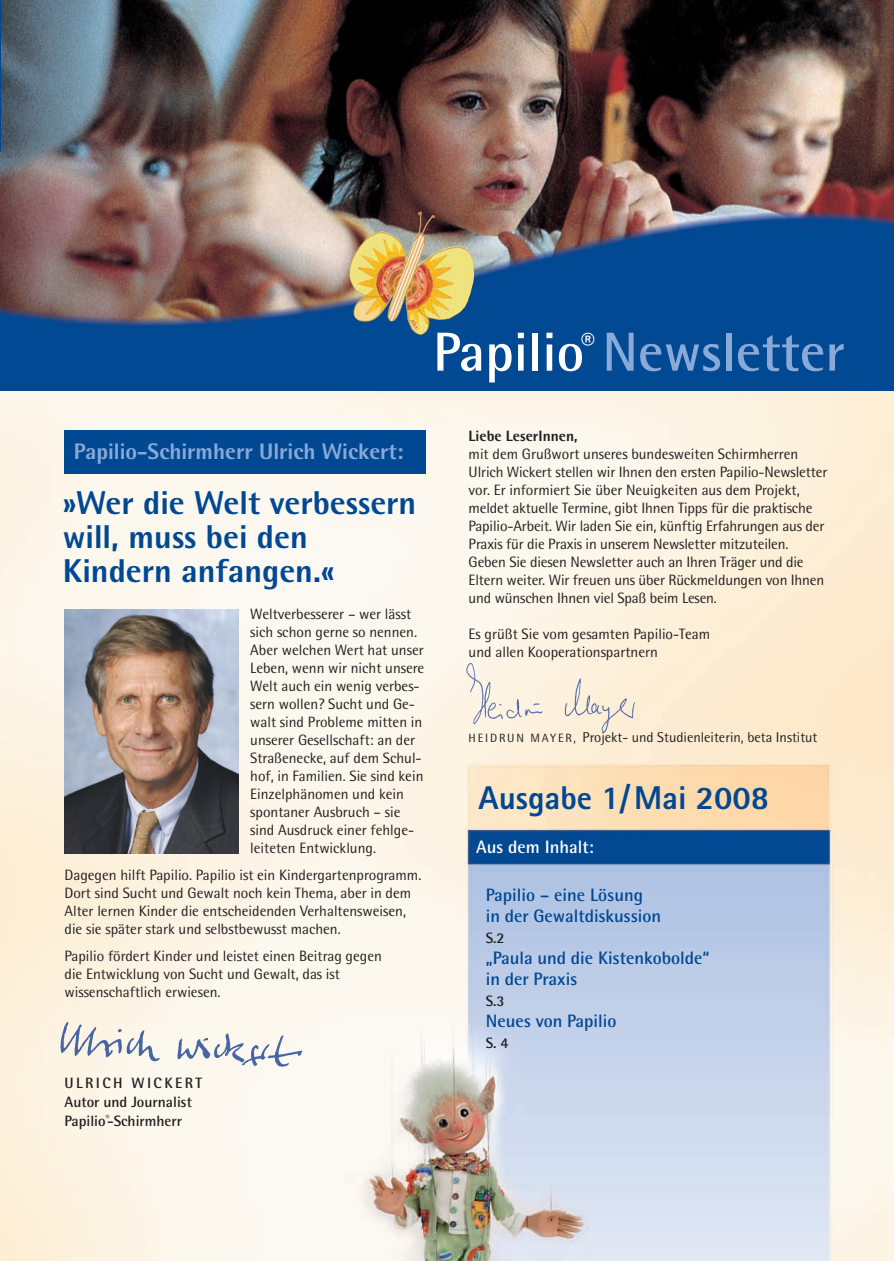
<style>
.page{position:relative;width:894px;height:1261px;background:#fff}
.page>*{position:absolute;margin:0;border:0;box-sizing:border-box;transform-origin:0 0}
.t1{font:700 55.05px "Rotis Semi Sans";color:#89aad8}
.t2{font:800 33px/34.2px "Rotis Semi Sans";color:#014892}
.t3{font:800 33px "Rotis Sans Serif Plus";color:#014892}
.t4{font:800 22.5px "Rotis Semi Sans";color:#89aad8}
.t5{font:700 18px/21px "Rotis Semi Sans";color:#014892}
.t6{font:700 18px "Rotis Semi Sans";color:#fff}
.t7{font:15px/18px "Rotis Semi Sans";color:#231f20}
.t8{font:700 15px/18.8px "Rotis Semi Sans";color:#231f20}
.t9{font:800 15px "Rotis Semi Sans";color:#231f20}
.t10{font:14.25px "Rotis Semi Sans";color:#231f20}
.s1{color:#fff}
.s2{font-size:12px}
</style>
<div class="page">
<img style="left:0;top:0;width:894px;height:1261px">
<h1 class="t1" style="left:433px;top:333px;width:413px"><span class="s1">Papilio</span><sup>®</sup> Newsletter</h1>
<h3 class="t4" style="left:74px;top:443px;width:331px">Papilio-Schirmherr Ulrich Wickert:</h3>
<h2 class="t2" style="left:63px;top:489px;width:355px">»Wer die Welt verbessern will, muss bei den<br>Kindern anfangen.«</h2>
<p class="t7" style="left:250px;top:607px;width:176px">Weltverbesserer – wer lässt sich schon gerne so nennen.<br>Aber welchen Wert hat unser<br>Leben, wenn wir nicht unsere<br>Welt auch ein wenig verbes&shy;sern wollen? Sucht und Ge&shy;walt sind Probleme mitten in unserer Gesellschaft: an der<br>Straßenecke, auf dem Schul&shy;hof, in Familien. Sie sind kein<br>Einzelphänomen und kein spontaner Ausbruch – sie sind Ausdruck einer fehlge&shy;leiteten Entwicklung.</p>
<p class="t7" style="left:64px;top:868px;width:358px">Dagegen hilft Papilio. Papilio ist ein Kindergartenprogramm.<br>Dort sind Sucht und Gewalt noch kein Thema, aber in dem Alter lernen Kinder die entscheidenden Verhaltensweisen, die sie später stark und selbstbewusst machen.</p>
<p class="t7" style="left:64px;top:949px;width:319px">Papilio fördert Kinder und leistet einen Beitrag gegen die Entwicklung von Sucht und Gewalt, das ist wissenschaftlich erwiesen.</p>
<p class="t8" style="left:64px;top:1075px;width:139px">ULRICH WICKERT<br>Autor und Journalist<br>Papilio<sup>®</sup>-Schirmherr</p>
<p class="t9" style="left:468px;top:430px;width:111px">Liebe LeserInnen,</p>
<p class="t7" style="left:468px;top:446px;width:360px">mit dem Grußwort unseres bundesweiten Schirmherren Ulrich Wickert stellen wir Ihnen den ersten Papilio-Newsletter vor. Er informiert Sie über Neuigkeiten aus dem Projekt, meldet aktuelle Termine, gibt Ihnen Tipps für die praktische Papilio-Arbeit. Wir laden Sie ein, künftig Erfahrungen aus der Praxis für die Praxis in unserem Newsletter mitzuteilen.<br>Geben Sie diesen Newsletter auch an Ihren Träger und die Eltern weiter. Wir freuen uns über Rückmeldungen von Ihnen und wünschen Ihnen viel Spaß beim Lesen.</p>
<p class="t7" style="left:468px;top:626px;width:243px">Es grüßt Sie vom gesamten Papilio-Team und allen Kooperationspartnern</p>
<p class="t10" style="left:468px;top:733px;width:350px"><span class="s2">HEIDRUN MAYER,</span> Projekt- und Studienleiterin, beta Institut</p>
<h2 class="t3" style="left:478px;top:787px;width:292px">Ausgabe 1/Mai 2008</h2>
<p class="t6" style="left:476px;top:840px;width:119px">Aus dem Inhalt:</p>
<p class="t5" style="left:485px;top:887px;width:177px">Papilio – eine Lösung in der Gewaltdiskussion</p>
<p class="t8" style="left:485px;top:930px;width:20px">S.2</p>
<p class="t5" style="left:485px;top:950px;width:225px">„Paula und die Kistenkobolde“ in der Praxis</p>
<p class="t8" style="left:485px;top:993px;width:20px">S.3</p>
<p class="t5" style="left:485px;top:1013px;width:132px">Neues von Papilio</p>
<p class="t8" style="left:485px;top:1035px;width:24px">S. 4</p>
</div>
